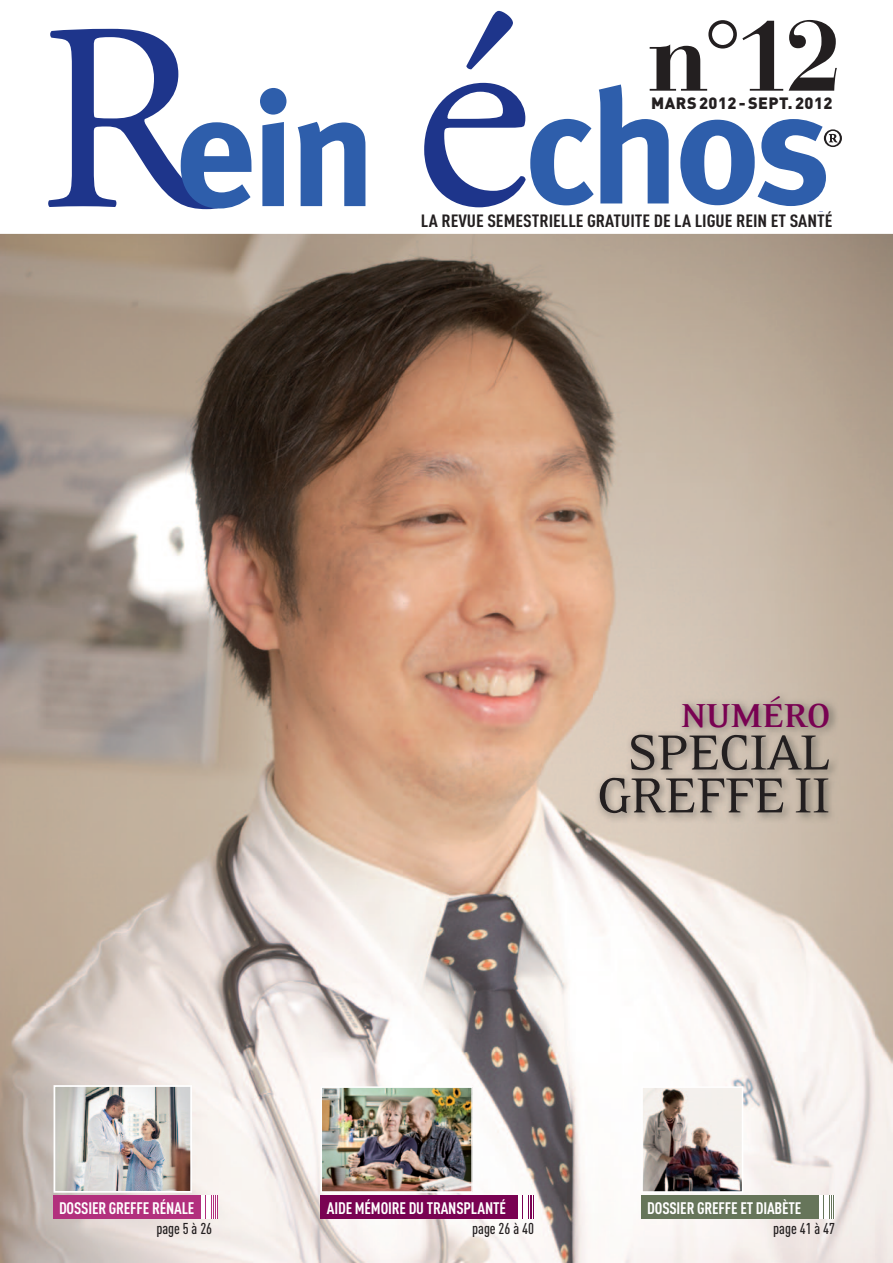
<style>
.page{position:relative;width:893px;height:1263px;background:#fff}
.page>*{position:absolute;margin:0;border:0;box-sizing:border-box;transform-origin:0 0}
.t1{font:700 99.3px "Bauer Bodoni";color:#231f20}
.t2{font:56.55px/42.9px "Eidetic Serif";letter-spacing:-.04em;color:#231f20;text-align:center}
.t3{font:700 38.1px "Eidetic Serif";letter-spacing:-.04em;color:#790252}
.t4{font:700 17.55px "DIN Cond";color:#231f20;scale:1.11 1}
.t5{font:700 16.5px "DIN Cond";letter-spacing:-.01em;color:#fff}
.t6{font:900 16.2px "DIN";letter-spacing:.03em;color:#231f20}
.t7{font:500 15.6px "DIN Cond";color:#231f20}
.s1{font-weight:400}
</style>
<div class="page">
<svg style="left:48px;top:29px;width:203px;height:180px"></svg>
<svg style="left:260px;top:88px;width:26px;height:118px"></svg>
<svg style="left:298px;top:122px;width:67px;height:84px"></svg>
<svg style="left:424px;top:11px;width:245px;height:196px"></svg>
<svg style="left:680px;top:119px;width:162px;height:87px"></svg>
<img style="left:0;top:234px;width:893px;height:1029px">
<div style="left:53px;top:1195px;width:165px;height:24px;background:#b2307d"></div>
<svg style="left:210px;top:1195px;width:7px;height:24px"></svg>
<hr style="left:206px;top:1195px;width:2px;height:24px;background:#fff">
<hr style="left:202px;top:1195px;width:3px;height:24px;background:#fff">
<div style="left:320px;top:1195px;width:214px;height:24px;background:#790252"></div>
<svg style="left:527px;top:1195px;width:8px;height:24px"></svg>
<hr style="left:523px;top:1195px;width:2px;height:24px;background:#fff">
<hr style="left:519px;top:1195px;width:3px;height:24px;background:#fff">
<img style="left:594px;top:691px;width:245px;height:132px">
<div style="left:641px;top:1195px;width:194px;height:24px;background:#66755a"></div>
<svg style="left:828px;top:1195px;width:8px;height:24px"></svg>
<hr style="left:824px;top:1195px;width:2px;height:24px;background:#fff">
<hr style="left:820px;top:1195px;width:3px;height:24px;background:#fff">
<img style="left:641px;top:1086px;width:102px;height:107px">
<img style="left:54px;top:1085px;width:138px;height:108px">
<img style="left:320px;top:1086px;width:153px;height:107px">
<h1 class="t1" style="left:648px;top:-3px;width:194px">n<span class="s1">°</span>12</h1>
<p class="t6" style="left:651px;top:93px;width:183px">MARS 2012 - SEPT. 2012</p>
<p class="t4" style="left:421px;top:210px;width:372px">LA REVUE SEMESTRIELLE GRATUITE DE LA LIGUE REIN ET SANTÉ</p>
<h3 class="t3" style="left:680px;top:695px;width:152px">numéro</h3>
<h2 class="t2" style="left:597px;top:730px;width:236px">SPECIAL<br>GREFFE II</h2>
<p class="t5" style="left:59px;top:1198px;width:137px">DOSSIER GREFFE RÉNALE</p>
<p class="t7" style="left:156px;top:1219px;width:57px">page 5 à 26</p>
<p class="t5" style="left:327px;top:1198px;width:181px">AIDE MÉMOIRE DU TRANSPLANTÉ</p>
<p class="t7" style="left:472px;top:1219px;width:63px">page 26 à 40</p>
<p class="t5" style="left:647px;top:1198px;width:156px">DOSSIER GREFFE ET DIABÈTE</p>
<p class="t7" style="left:773px;top:1219px;width:63px">page 41 à 47</p>
</div>
